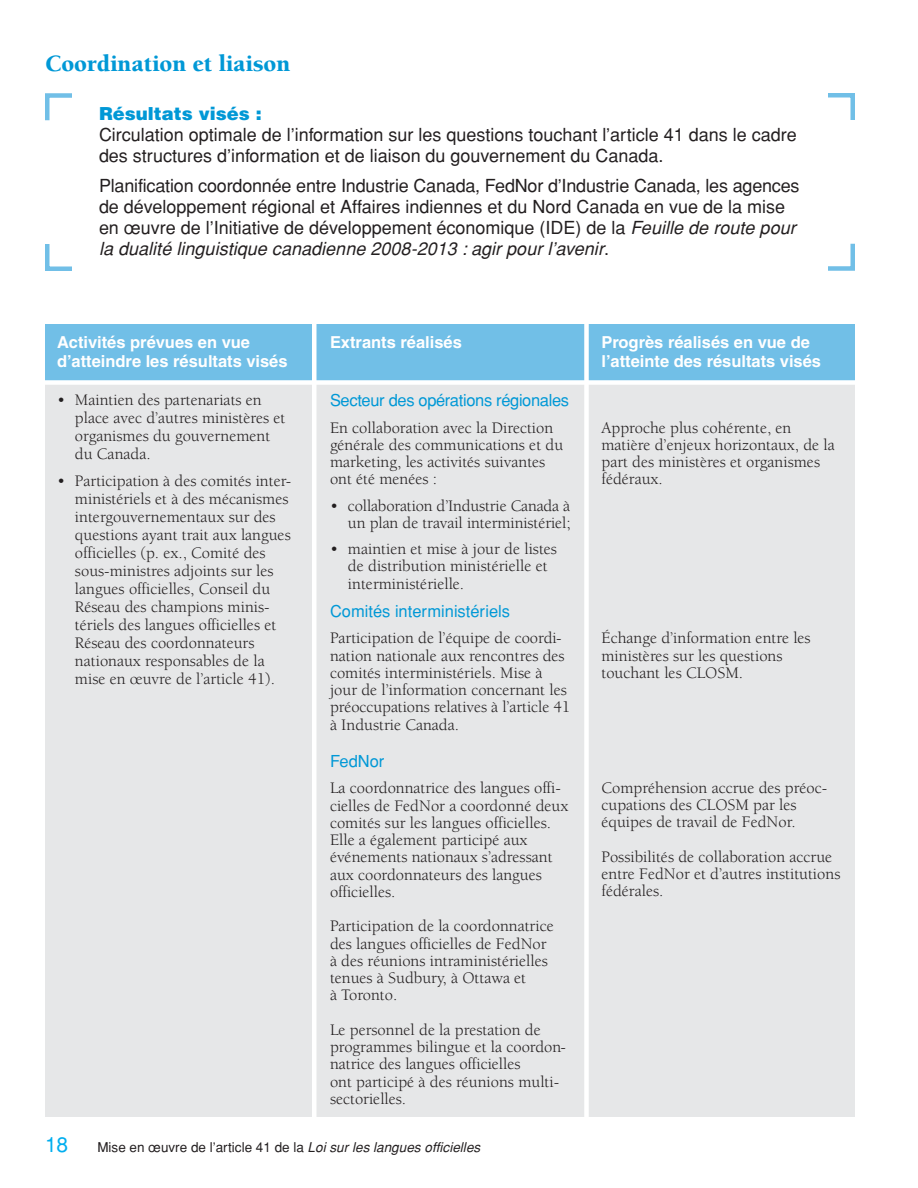
<style>
.page{position:relative;width:918px;height:1188px;background:#fff}
.page>*{position:absolute;margin:0;border:0;box-sizing:border-box;transform-origin:0 0}
.t1{font:900 24px "Berkeley";color:#0098d6}
.t2{font:21px "Helvetica";color:#00aeef}
.t3{font:18px/21px "Helvetica";color:#231f20}
.t4{font:900 18px "Helvetica";color:#0098d6}
.t5{font:16.5px/17.2px "Berkeley";color:#231f20}
.t6{font:700 16.5px/19.5px "Helvetica";color:#fff}
.t7{font:16.5px "Helvetica";letter-spacing:-.02em;color:#0098d6}
.t8{font:16.5px "Helvetica";color:#0098d6}
.t9{font:13.5px "Helvetica";color:#231f20}
.s1{font-style:italic}
</style>
<div class="page">
<div style="left:45px;top:324px;width:810px;height:793px;background:#e6e7e8"></div>
<svg style="left:45px;top:93px;width:27px;height:28px"></svg>
<svg style="left:828px;top:93px;width:27px;height:27px"></svg>
<svg style="left:828px;top:243px;width:27px;height:28px"></svg>
<svg style="left:45px;top:244px;width:27px;height:27px"></svg>
<div style="left:45px;top:324px;width:810px;height:58px;background:#71bfe7"></div>
<div style="left:584px;top:319px;width:5px;height:804px;background:#fff"></div>
<div style="left:45px;top:380px;width:821px;height:5px;background:#fff"></div>
<hr style="left:312px;top:318px;width:4px;height:803px;background:#fff">
<h1 class="t1" style="left:45px;top:54px;width:247px">Coordination et liaison</h1>
<p class="t4" style="left:99px;top:107px;width:164px">Résultats visés :</p>
<p class="t3" style="left:99px;top:126px;width:699px">Circulation optimale de l’information sur les questions touchant l’article 41 dans le cadre des structures d’information et de liaison du gouvernement du Canada.</p>
<p class="t3" style="left:99px;top:177px;width:702px">Planification coordonnée entre Industrie Canada, FedNor d’Industrie Canada, les agences de développement régional et Affaires indiennes et du Nord Canada en vue de la mise en œuvre de l’Initiative de développement économique (IDE) de la <span class="s1">Feuille de route pour la dualité linguistique canadienne 2008-2013 :agir pour l’avenir</span>.</p>
<p class="t6" style="left:57px;top:334px;width:232px">Activités prévues en vue d’atteindre les résultats visés</p>
<p class="t5" style="left:75px;top:392px;width:212px;line-height:18px;text-indent:-18px">• Maintien des partenariats en place avec d’autres ministères et organismes du gouvernement du Canada.</p>
<p class="t5" style="left:75px;top:473px;width:218px;line-height:18px;text-indent:-18px">• Participation à des comités inter&shy;ministériels et à des mécanismes intergouvernementaux sur des questions ayant trait aux langues officielles (p. ex., Comité des sous-ministres adjoints sur les langues officielles, Conseil du<br>Réseau des champions minis - tériels des langues officielles et<br>Réseau des coordonnateurs nationaux responsables de la mise en œuvre de l’article 41).</p>
<p class="t6" style="left:330px;top:334px;width:133px">Extrants réalisés</p>
<p class="t7" style="left:330px;top:395px;width:241px">Secteur des opérations régionales</p>
<p class="t5" style="left:330px;top:420px;width:235px">En collaboration avec la Direction générale des communications et du marketing, les activités suivantes ont été menées :</p>
<p class="t5" style="left:330px;top:498px;width:242px;text-align:right">• collaboration d’Industrie Canada à un plan de travail interministériel;</p>
<p class="t5" style="left:348px;top:542px;width:211px;text-indent:-18px">• maintien et mise à jour de listes de distribution ministérielle et interministérielle.</p>
<p class="t8" style="left:330px;top:605px;width:182px">Comités interministériels</p>
<p class="t5" style="left:330px;top:631px;width:242px">Participation de l’équipe de coordi&shy;nation nationale aux rencontres des comités interministériels. Mise à jour de l’information concernant les préoccupations relatives à l’article 41 à Industrie Canada.</p>
<p class="t7" style="left:330px;top:755px;width:56px">FedNor</p>
<p class="t5" style="left:330px;top:781px;width:240px">La coordonnatrice des langues offi&shy;cielles de FedNor a coordonné deux comités sur les langues officielles.<br>Elle a également participé aux événements nationaux s’adressant aux coordonnateurs des langues officielles.</p>
<p class="t5" style="left:330px;top:919px;width:225px">Participation de la coordonnatrice des langues officielles de FedNor à des réunions intraministérielles tenues à Sudbury, à Ottawa et<br>à Toronto.</p>
<p class="t5" style="left:330px;top:1023px;width:238px">Le personnel de la prestation de programmes bilingue et la coordon&shy;natrice des langues officielles<br>ont participé à des réunions multi&shy;sectorielles.</p>
<p class="t2" style="left:45px;top:1137px;width:25px">18</p>
<p class="t9" style="left:97px;top:1142px;width:387px">M i s e e n œ u v re d e l ’ a r t i c l e 4 1 d e l a <span class="s1">Loi sur les langues officielles</span></p>
<p class="t6" style="left:602px;top:334px;width:221px">Progrès réalisés en vue de l’atteinte des résultats visés</p>
<p class="t5" style="left:602px;top:420px;width:235px">Approche plus cohérente, en matière d’enjeux horizontaux, de la part des ministères et organismes fédéraux.</p>
<p class="t5" style="left:602px;top:631px;width:211px">Échange d’information entre les ministères sur les questions touchant les CLOSM.</p>
<p class="t5" style="left:602px;top:780px;width:227px">Compréhension accrue des préoc&shy;cupations des CLOSM par les équipes de travail de FedNor.</p>
<p class="t5" style="left:602px;top:849px;width:240px">Possibilités de collaboration accrue entre FedNor et d’autres institutions fédérales.</p>
</div>
